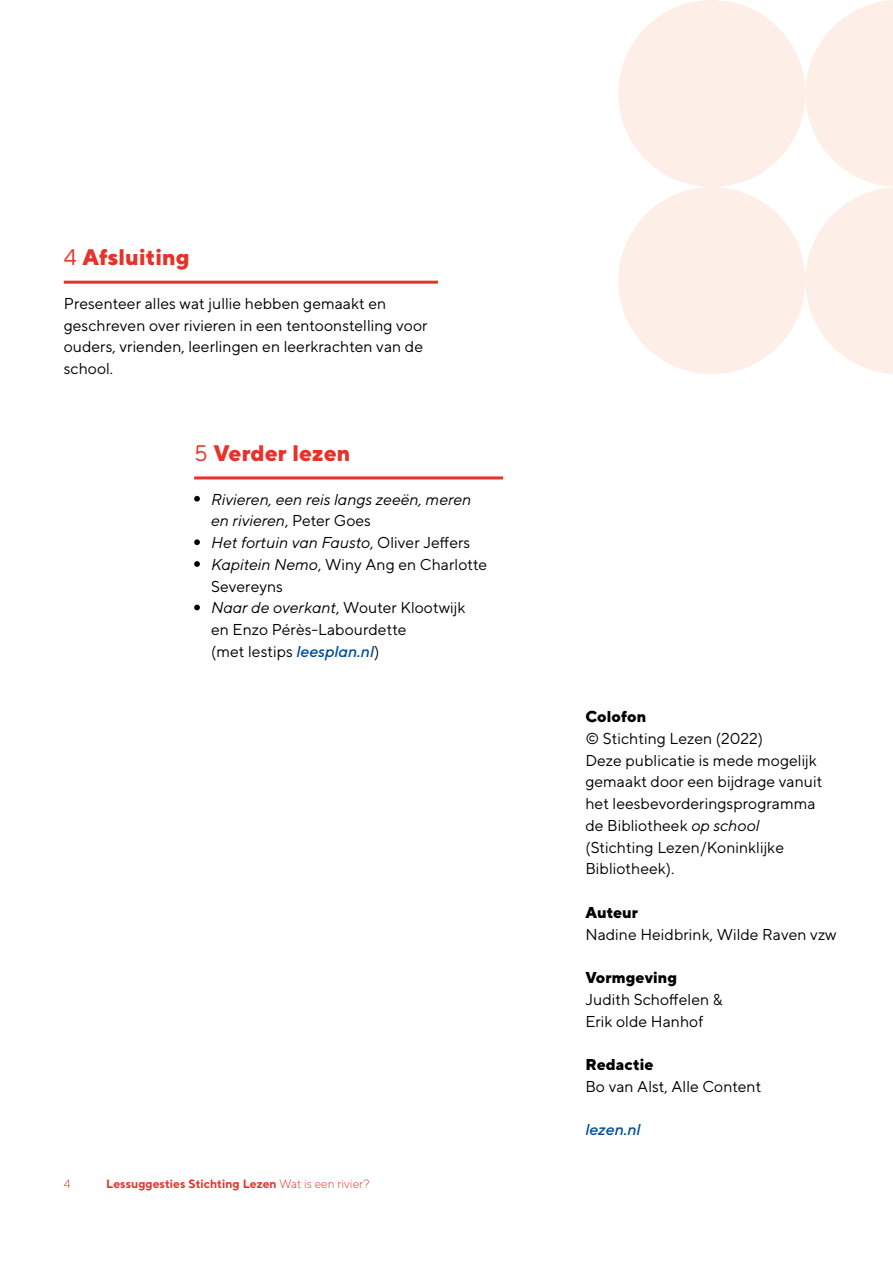
<style>
.page{position:relative;width:893px;height:1263px;background:#fff}
.page>*{position:absolute;margin:0;border:0;box-sizing:border-box;transform-origin:0 0}
.t1{font:800 22.5px "TT Norms";color:#e63329}
.t2{font:15.75px/21.8px "TT Norms";color:#000}
.t3{font:800 15.75px "TT Norms";color:#000}
.t4{font:italic 500 15.75px "TT Norms";color:#004b9c}
.t5{font:700 12px "TT Norms";color:#e63329}
.t6{font:300 12px "TT Norms";color:#e63329}
.s1{font-weight:400}
.s2{font-style:italic}
.s3{font-weight:500;font-style:italic;color:#004b9c}
.s4{font-weight:300}
</style>
<div class="page">
<hr style="left:64px;top:281px;width:374px;height:3px;background:#e63329">
<hr style="left:194px;top:476px;width:309px;height:3px;background:#e63329">
<svg style="left:194px;top:496px;width:6px;height:6px"></svg>
<svg style="left:194px;top:539px;width:6px;height:6px"></svg>
<svg style="left:194px;top:561px;width:6px;height:6px"></svg>
<svg style="left:194px;top:605px;width:6px;height:5px"></svg>
<svg style="left:805px;top:0;width:88px;height:374px"></svg>
<div style="left:618px;top:0;width:187px;height:187px;background:#feeee8;border-radius:50%"></div>
<div style="left:618px;top:187px;width:187px;height:187px;background:#feeee8;border-radius:50%"></div>
<h1 class="t1" style="left:64px;top:243px;width:128px"><span class="s1">4</span> Afsluiting</h1>
<p class="t2" style="left:64px;top:292px;width:365px">Presenteer alles wat jullie hebben gemaakt en geschreven over rivieren in een tentoonstelling voor ouders, vrienden, leerlingen en leerkrachten van de school.</p>
<h1 class="t1" style="left:194px;top:439px;width:158px"><span class="s1">5</span> Verder lezen</h1>
<p class="t2" style="left:211px;top:488px;width:278px"><span class="s2">Rivieren, een reis langs zeeën, meren en rivieren</span>, Peter Goes<br><span class="s2">Het fortuin van Fausto</span>, Oliver Jeffers<br><span class="s2">Kapitein Nemo</span>, Winy Ang en Charlotte<br>Severeyns<br><span class="s2">Naar de overkant</span>, Wouter Klootwijk en Enzo Pérès-Labourdette<br>(met lestips <span class="s3">leesplan.nl</span>)</p>
<p class="t6" style="left:64px;top:1176px;width:8px">4</p>
<p class="t5" style="left:106px;top:1176px;width:265px">Lessuggesties Stichting Lezen <span class="s4">Wat is een rivier?</span></p>
<p class="t3" style="left:585px;top:706px;width:63px">Colofon</p>
<p class="t2" style="left:585px;top:727px;width:238px">© Stichting Lezen (2022)<br>Deze publicatie is mede mogelijk gemaakt door een bijdrage vanuit het leesbevorderingsprogramma de Bibliotheek <span class="s2">op school </span>(Stichting Lezen/Koninklijke<br>Bibliotheek).</p>
<p class="t3" style="left:585px;top:902px;width:54px">Auteur</p>
<p class="t2" style="left:585px;top:923px;width:253px">Nadine Heidbrink, Wilde Raven vzw</p>
<p class="t3" style="left:585px;top:967px;width:93px">Vormgeving</p>
<p class="t2" style="left:585px;top:988px;width:139px">Judith Schoffelen &amp;<br>Erik olde Hanhof</p>
<p class="t3" style="left:585px;top:1054px;width:70px">Redactie</p>
<p class="t2" style="left:585px;top:1075px;width:178px">Bo van Alst, Alle Content</p>
<p class="t4" style="left:585px;top:1120px;width:57px">lezen.nl</p>
</div>
